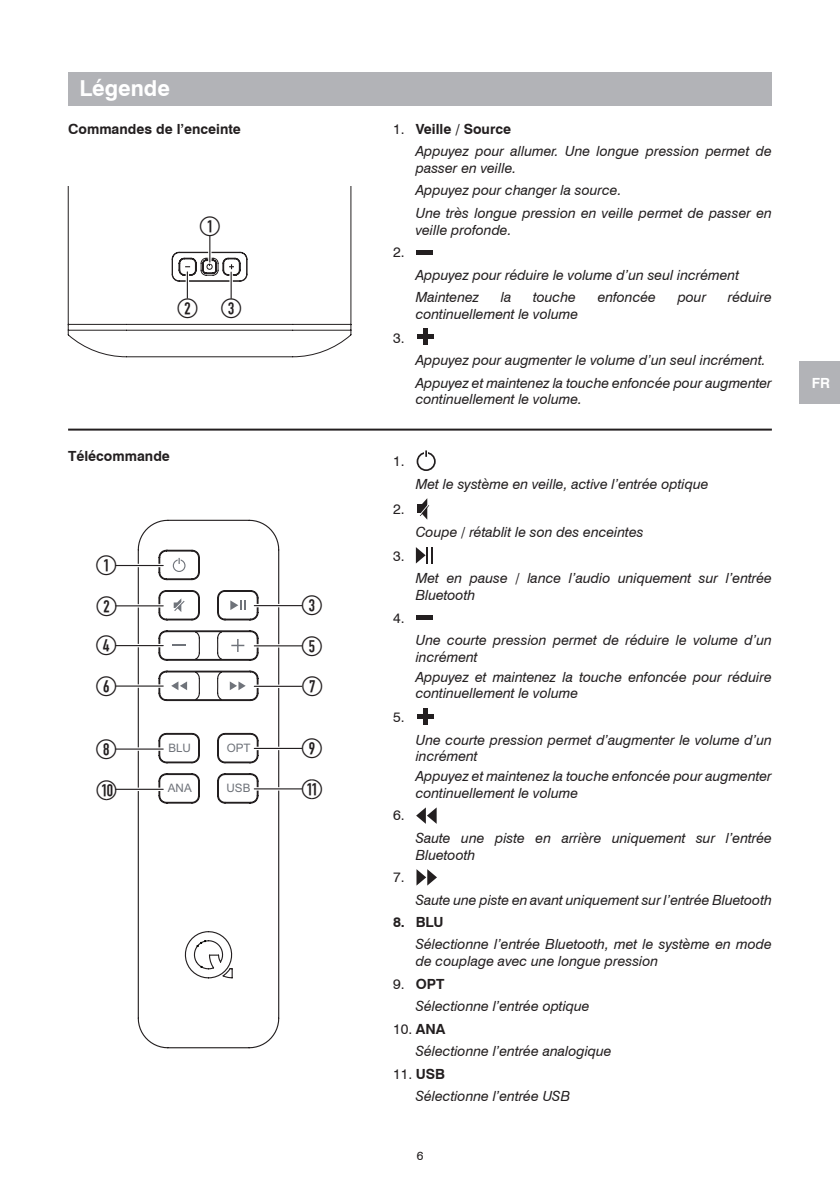
<style>
.page{position:relative;width:840px;height:1191px;background:#fff}
.page>*{position:absolute;margin:0;border:0;box-sizing:border-box;transform-origin:0 0}
.t1{font:28px/40.2px "Combi Numerals 98";color:#231f20;text-align:justify}
.t2{font:27.8px "Combi Numerals 98";color:#231f20}
.t3{font:700 22px "Swiss 721 BT";color:#fff}
.t4{font:italic 14px/22.4px "Swiss 721 BT";color:#231f20}
.t5{font:700 14px "Swiss 721 BT";color:#231f20}
.t6{font:14px "Swiss 721 BT";color:#231f20}
.t7{font:700 14px "Swiss 721 BT";color:#fff}
.t8{font:12px "Swiss 721 BT";color:#231f20}
.t9{font:11.6px "Arial";color:#6f737a}
.s1{font-style:normal}
.s2{font-weight:700;font-style:normal}
</style>
<div class="page">
<div style="left:617px;top:361px;width:222px;height:43px;background:#b2b3b7"></div>
<div style="left:613px;top:357px;width:184px;height:52px;background:#fff"></div>
<div style="left:416px;top:452px;width:19px;height:19px;border:2px solid #231f20;border-radius:50%"></div>
<svg style="left:424px;top:450px;width:4px;height:7px"></svg>
<svg style="left:417px;top:498px;width:12px;height:22px"></svg>
<svg style="left:415px;top:547px;width:17px;height:16px"></svg>
<hr style="left:416px;top:615px;width:16px;height:4px;background:#231f20">
<hr style="left:423px;top:708px;width:4px;height:16px;background:#231f20">
<hr style="left:417px;top:714px;width:16px;height:4px;background:#231f20">
<svg style="left:416px;top:807px;width:20px;height:17px"></svg>
<svg style="left:416px;top:869px;width:21px;height:16px"></svg>
<hr style="left:416px;top:250px;width:16px;height:4px;background:#231f20">
<hr style="left:423px;top:329px;width:4px;height:16px;background:#231f20">
<hr style="left:417px;top:335px;width:16px;height:4px;background:#231f20">
<div style="left:68px;top:72px;width:703px;height:34px;background:#b2b3b7"></div>
<hr style="left:68px;top:428px;width:703px;height:2px;background:#231f20">
<svg style="left:137px;top:519px;width:143px;height:529px"></svg>
<svg style="left:196px;top:962px;width:7px;height:6px"></svg>
<svg style="left:196px;top:939px;width:10px;height:8px"></svg>
<svg style="left:158px;top:598px;width:2px;height:14px"></svg>
<svg style="left:217px;top:598px;width:2px;height:14px"></svg>
<svg style="left:198px;top:598px;width:2px;height:14px"></svg>
<svg style="left:230px;top:681px;width:15px;height:9px"></svg>
<svg style="left:171px;top:681px;width:16px;height:9px"></svg>
<svg style="left:172px;top:645px;width:13px;height:1px"></svg>
<svg style="left:231px;top:639px;width:13px;height:13px"></svg>
<svg style="left:173px;top:558px;width:12px;height:14px"></svg>
<svg style="left:173px;top:598px;width:11px;height:14px"></svg>
<svg style="left:230px;top:600px;width:15px;height:10px"></svg>
<hr style="left:116px;top:564px;width:47px;height:3px;background:#fff">
<hr style="left:116px;top:604px;width:47px;height:3px;background:#fff">
<hr style="left:116px;top:644px;width:47px;height:3px;background:#fff">
<svg style="left:116px;top:684px;width:47px;height:4px"></svg>
<svg style="left:116px;top:747px;width:47px;height:4px"></svg>
<hr style="left:116px;top:787px;width:47px;height:4px;background:#fff">
<hr style="left:254px;top:604px;width:47px;height:3px;background:#fff">
<hr style="left:254px;top:644px;width:47px;height:3px;background:#fff">
<svg style="left:254px;top:684px;width:47px;height:4px"></svg>
<svg style="left:254px;top:746px;width:47px;height:4px"></svg>
<hr style="left:254px;top:787px;width:47px;height:3px;background:#fff">
<hr style="left:116px;top:565px;width:47px;height:1px;background:#231f20">
<hr style="left:116px;top:605px;width:47px;height:1px;background:#231f20">
<hr style="left:116px;top:645px;width:47px;height:1px;background:#231f20">
<hr style="left:116px;top:685px;width:47px;height:1px;background:#231f20">
<hr style="left:116px;top:748px;width:47px;height:1px;background:#231f20">
<hr style="left:116px;top:788px;width:47px;height:2px;background:#231f20">
<hr style="left:254px;top:605px;width:47px;height:1px;background:#231f20">
<hr style="left:254px;top:645px;width:47px;height:1px;background:#231f20">
<hr style="left:254px;top:686px;width:47px;height:1px;background:#231f20">
<hr style="left:254px;top:748px;width:47px;height:1px;background:#231f20">
<hr style="left:254px;top:788px;width:47px;height:1px;background:#231f20">
<svg style="left:67px;top:187px;width:284px;height:171px"></svg>
<svg style="left:171px;top:236px;width:77px;height:62px"></svg>
<h3 class="t3" style="left:79px;top:78px;width:92px">Légende</h3>
<p class="t5" style="left:68px;top:122px;width:174px">Commandes de l’enceinte</p>
<h2 class="t2" style="left:199px;top:210px;width:22px">A</h2>
<h2 class="t2" style="left:177px;top:292px;width:66px">B C</h2>
<p class="t5" style="left:68px;top:449px;width:103px">Télécommande</p>
<h1 class="t1" style="left:96px;top:545px;width:23px">A B D F</h1>
<h1 class="t1" style="left:96px;top:729px;width:23px">H<br>1)</h1>
<p class="t9" style="left:168px;top:741px;width:24px">BLU</p>
<p class="t9" style="left:227px;top:741px;width:25px">OPT</p>
<p class="t9" style="left:168px;top:781px;width:25px">ANA</p>
<p class="t9" style="left:226px;top:781px;width:25px">USB</p>
<h1 class="t1" style="left:301px;top:585px;width:23px">C E G</h1>
<h1 class="t1" style="left:301px;top:728px;width:23px">I<br>1!</h1>
<p class="t4" style="left:415px;top:119px;width:357px;text-indent:-23px"><span class="s1">1.</span> <span class="s2">Veille / Source<br></span>Appuyez pour allumer. Une longue pression permet de</p>
<p class="t4" style="left:415px;top:158px;width:357px">passer en veille.<br>Appuyez pour changer la source.<br>Une très longue pression en veille permet de passer en</p>
<p class="t4" style="left:415px;top:220px;width:97px">veille profonde.</p>
<p class="t6" style="left:393px;top:244px;width:13px">2.</p>
<p class="t4" style="left:415px;top:265px;width:324px">Appuyez pour réduire le volume d’un seul incrément<br>Maintenez</p>
<p class="t4" style="left:500px;top:287px;width:12px">la</p>
<p class="t4" style="left:533px;top:287px;width:44px">touche</p>
<p class="t4" style="left:597px;top:287px;width:60px">enfoncée</p>
<p class="t4" style="left:677px;top:287px;width:30px">pour</p>
<p class="t4" style="left:727px;top:287px;width:45px">réduire</p>
<p class="t4" style="left:415px;top:304px;width:164px">continuellement le volume</p>
<p class="t6" style="left:393px;top:329px;width:13px">3.</p>
<p class="t4" style="left:415px;top:350px;width:357px">Appuyez pour augmenter le volume d’un seul incrément.<br>Appuyez et maintenez la touche enfoncée pour augmenter</p>
<p class="t4" style="left:415px;top:389px;width:168px">continuellement le volume.</p>
<p class="t6" style="left:393px;top:453px;width:13px">1.</p>
<p class="t6" style="left:393px;top:501px;width:13px">2.</p>
<p class="t6" style="left:393px;top:547px;width:13px">3.</p>
<p class="t6" style="left:393px;top:609px;width:13px">4.</p>
<p class="t6" style="left:393px;top:708px;width:13px">5.</p>
<p class="t6" style="left:393px;top:807px;width:13px">6.</p>
<p class="t6" style="left:393px;top:868px;width:13px">7.</p>
<p class="t4" style="left:415px;top:474px;width:294px">Met le système en veille, active l’entrée optique</p>
<p class="t4" style="left:415px;top:521px;width:229px">Coupe / rétablit le son des enceintes</p>
<p class="t4" style="left:415px;top:571px;width:357px;line-height:16.8px">Met en pause / lance l’audio uniquement sur l’entrée<br>Bluetooth</p>
<p class="t4" style="left:415px;top:633px;width:357px;line-height:16.8px">Une courte pression permet de réduire le volume d’un incrément</p>
<p class="t4" style="left:415px;top:669px;width:357px;line-height:16.8px">Appuyez et maintenez la touche enfoncée pour réduire continuellement le volume</p>
<p class="t4" style="left:415px;top:732px;width:357px;line-height:16.8px">Une courte pression permet d’augmenter le volume d’un incrément</p>
<p class="t4" style="left:415px;top:768px;width:357px;line-height:16.8px">Appuyez et maintenez la touche enfoncée pour augmenter continuellement le volume</p>
<p class="t4" style="left:415px;top:830px;width:357px;line-height:16.8px">Saute une piste en arrière uniquement sur l’entrée<br>Bluetooth</p>
<p class="t4" style="left:415px;top:889px;width:357px">Saute une piste en avant uniquement sur l’entrée Bluetooth</p>
<p class="t5" style="left:393px;top:915px;width:52px">8. BLU</p>
<p class="t4" style="left:415px;top:937px;width:357px;line-height:16.8px">Sélectionne l’entrée Bluetooth, met le système en mode de couplage avec une longue pression</p>
<p class="t4" style="left:415px;top:973px;width:175px;text-indent:-23px"><span class="s1">9.</span> <span class="s2">OPT<br></span>Sélectionne l’entrée optique</p>
<p class="t4" style="left:415px;top:1018px;width:197px;text-indent:-23px"><span class="s1">10.</span> <span class="s2">ANA<br></span>Sélectionne l’entrée analogique</p>
<p class="t4" style="left:415px;top:1063px;width:156px;text-indent:-23px"><span class="s1">11.</span> <span class="s2">USB<br></span>Sélectionne l’entrée USB</p>
<p class="t8" style="left:416px;top:1148px;width:8px">6</p>
<p class="t7" style="left:811px;top:376px;width:20px">FR</p>
</div>
